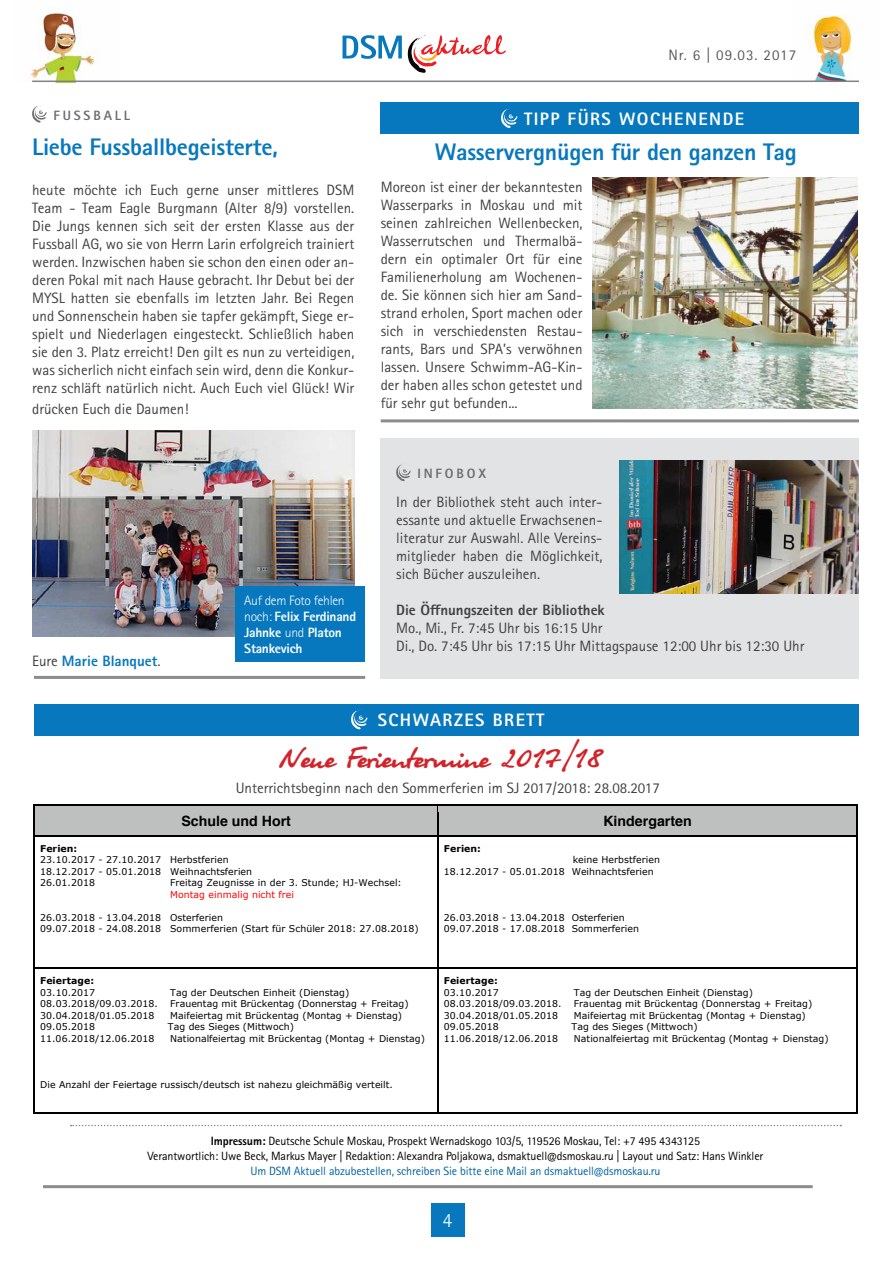
<style>
.page{position:relative;width:893px;height:1263px;background:#fff}
.page>*{position:absolute;margin:0;border:0;box-sizing:border-box;transform-origin:0 0}
.t1{font:33px "Olga C";color:#d2232a}
.t2{font:800 24px "Rotis Sans Serif W1 G";letter-spacing:-.01em;color:#0778be}
.t3{font:300 20.25px "Rotis Sans Serif W1 G";color:#fff}
.t4{font:800 18px "Rotis Sans Serif W1 G";letter-spacing:.08em;color:#fff}
.t5{font:15px/18px "Rotis Sans Serif W1 G";color:#414042;text-align:justify}
.t6{font:800 15px "Rotis Sans Serif W1 G";color:#414042}
.t7{font:800 15px "Rotis Sans Serif W1 G";color:#0778be}
.t8{font:15px "Rotis Sans Serif W1 G";letter-spacing:.07em;color:#58595b}
.t9{font:700 14.25px "Helvetica";color:#000}
.t10{font:800 13.5px/16.2px "Rotis Sans Serif W1 G";letter-spacing:-.02em;color:#fff}
.t11{font:800 13.5px "Rotis Sans Serif W1 G";letter-spacing:.21em;color:#6d6e71}
.t12{font:12px/15px "Rotis Sans Serif W1 G";letter-spacing:-.01em;color:#000;text-align:center}
.t13{font:12px "Rotis Sans Serif W1 G";letter-spacing:-.01em;color:#0062a3}
.t14{font:9.3px/11.6px "Verdana";letter-spacing:.005em;color:#000}
.t15{font:700 9.3px "Verdana";letter-spacing:.005em;color:#000}
.t16{font:9.3px "Verdana";letter-spacing:.005em;color:#f00}
.s1{font-weight:400;color:#414042}
.s2{font-weight:300}
.s3{font-weight:800}
</style>
<div class="page">
<div style="left:431px;top:1203px;width:34px;height:33px;background:#0778be"></div>
<svg style="left:343px;top:35px;width:59px;height:24px"></svg>
<svg style="left:408px;top:35px;width:98px;height:38px"></svg>
<img style="left:31px;top:12px;width:88px;height:69px">
<img style="left:792px;top:15px;width:67px;height:66px">
<hr style="left:32px;top:81px;width:827px;height:1px;background:#808285">
<div style="left:381px;top:438px;width:478px;height:241px;background:#e2e3e4"></div>
<div style="left:34px;top:704px;width:825px;height:32px;background:#0778be"></div>
<svg style="left:351px;top:709px;width:16px;height:20px"></svg>
<hr style="left:43px;top:1185px;width:770px;height:3px;background:#8a8c8e">
<svg style="left:71px;top:1125px;width:770px;height:1px"></svg>
<div style="left:381px;top:102px;width:478px;height:31px;background:#0778be"></div>
<svg style="left:501px;top:108px;width:16px;height:20px"></svg>
<img style="left:592px;top:177px;width:266px;height:231px">
<svg style="left:32px;top:106px;width:15px;height:17px"></svg>
<img style="left:32px;top:430px;width:322px;height:207px">
<img style="left:619px;top:461px;width:240px;height:133px">
<svg style="left:396px;top:464px;width:15px;height:17px"></svg>
<hr style="left:381px;top:419px;width:478px;height:3px;background:#8a8c8e">
<hr style="left:34px;top:676px;width:331px;height:3px;background:#8a8c8e">
<div style="left:35px;top:806px;width:402px;height:29px;background:#bdc0bf"></div>
<div style="left:439px;top:806px;width:418px;height:29px;background:#bdc0bf"></div>
<hr style="left:35px;top:804px;width:402px;height:2px;background:#000">
<hr style="left:438px;top:804px;width:419px;height:2px;background:#000">
<div style="left:438px;top:806px;width:419px;height:5px;background:#bdc0bf"></div>
<div style="left:438px;top:829px;width:419px;height:6px;background:#bdc0bf"></div>
<svg style="left:34px;top:804px;width:1px;height:38px"></svg>
<hr style="left:35px;top:835px;width:402px;height:1px;background:#000">
<svg style="left:437px;top:804px;width:1px;height:38px"></svg>
<hr style="left:438px;top:835px;width:419px;height:1px;background:#000">
<svg style="left:857px;top:804px;width:1px;height:38px"></svg>
<hr style="left:34px;top:842px;width:1px;height:126px;background:#000">
<hr style="left:437px;top:842px;width:1px;height:126px;background:#000">
<hr style="left:857px;top:842px;width:1px;height:126px;background:#000">
<hr style="left:35px;top:968px;width:402px;height:1px;background:#000">
<hr style="left:438px;top:968px;width:419px;height:1px;background:#000">
<hr style="left:34px;top:975px;width:1px;height:137px;background:#000">
<hr style="left:35px;top:1112px;width:402px;height:1px;background:#000">
<hr style="left:437px;top:975px;width:1px;height:137px;background:#000">
<hr style="left:438px;top:1112px;width:419px;height:1px;background:#000">
<hr style="left:857px;top:975px;width:1px;height:137px;background:#000">
<div style="left:236px;top:587px;width:129px;height:75px;background:#0778be"></div>
<p class="t11" style="left:53px;top:106px;width:31px">Fussba</p>
<p class="t11" style="left:115px;top:106px;width:17px">ll</p>
<h2 class="t2" style="left:32px;top:132px;width:247px">Liebe Fussballbegeisterte,</h2>
<p class="t5" style="left:32px;top:181px;width:324px">heute möchte ich Euch gerne unser mittleres DSM Team - Team Eagle Burgmann (Alter 8/9) vorstellen.<br>Die Jungs kennen sich seit der ersten Klasse aus der Fussball AG, wo sie von Herrn Larin erfolgreich trainiert werden. Inzwischen haben sie schon den einen oder an&shy;deren Pokal mit nach Hause gebracht. Ihr Debut bei der MYSL hatten sie ebenfalls im letzten Jahr. Bei Regen und Sonnenschein haben sie tapfer gekämpft, Siege er&shy;spielt und Niederlagen eingesteckt. Schließlich haben sie den 3. Platz erreicht! Den gilt es nun zu verteidigen, was sicherlich nicht einfach sein wird, denn die Konkur&shy;renz schläft natürlich nicht. Auch Euch viel Glück! Wir</p>
<p class="t5" style="left:32px;top:400px;width:158px">drücken Euch die Daumen!</p>
<p class="t7" style="left:32px;top:652px;width:130px"><span class="s1">Eure</span> Marie Blanquet<span class="s1">.</span></p>
<p class="t10" style="left:244px;top:592px;width:113px"><span class="s2">Auf dem Foto fehlen noch:</span> Felix Ferdinand<br>Jahnke <span class="s2">und</span> Platon<br>Stankevich</p>
<p class="t8" style="left:668px;top:46px;width:129px">Nr. 6 | 09.03. 2017</p>
<p class="t4" style="left:524px;top:107px;width:19px">Tipp</p>
<p class="t4" style="left:568px;top:107px;width:107px">fürs Wochenende</p>
<h2 class="t2" style="left:435px;top:137px;width:363px">Wasservergnügen für den ganzen Tag</h2>
<p class="t5" style="left:381px;top:178px;width:203px">Moreon ist einer der bekanntesten Wasserparks in Moskau und mit seinen zahlreichen Wellenbecken, Wasserrutschen und Thermalbä&shy;dern ein optimaler Ort für eine Familienerholung am Wochenen&shy;de. Sie können sich hier am Sand&shy;strand erholen, Sport machen oder sich in verschiedensten Restau&shy;rants, Bars und SPA’s verwöhnen lassen. Unsere Schwimm-AG-Kin&shy;der haben alles schon getestet und für sehr gut befunden...</p>
<p class="t11" style="left:417px;top:465px;width:70px">INFOBOX</p>
<p class="t5" style="left:396px;top:493px;width:208px">In der Bibliothek steht auch inter&shy;essante und aktuelle Erwachsenen&shy;literatur zur Auswahl. Alle Vereins&shy;mitglieder haben die Möglichkeit, sich Bücher auszuleihen.</p>
<p class="t6" style="left:396px;top:601px;width:210px">Die Öffnungszeiten der Bibliothek</p>
<p class="t5" style="left:396px;top:619px;width:410px">Mo., Mi., Fr. 7:45 Uhr bis 16:15 Uhr<br>Di., Do. 7:45 Uhr bis 17:15 Uhr Mittagspause 12:00 Uhr bis 12:30 Uhr</p>
<p class="t4" style="left:378px;top:709px;width:37px">Schwa</p>
<p class="t4" style="left:443px;top:709px;width:23px">rzes</p>
<p class="t4" style="left:493px;top:709px;width:34px">Brett</p>
<h1 class="t1" style="left:279px;top:736px;width:325px">Neue Ferientermine 2017/18</h1>
<p class="t5" style="left:236px;top:779px;width:426px">Unterrichtsbeginn nach den Sommerferien im SJ 2017/2018: 28.08.2017</p>
<p class="t9" style="left:181px;top:809px;width:111px">Schule und Hort</p>
<p class="t9" style="left:603px;top:809px;width:90px">Kindergarten</p>
<p class="t15" style="left:40px;top:842px;width:39px">Ferien:</p>
<p class="t14" style="left:40px;top:854px;width:213px">23.10.2017 - 27.10.2017 Herbstferien<br>18.12.2017 - 05.01.2018 Weihnachtsferien<br>26.01.2018</p>
<p class="t14" style="left:170px;top:877px;width:233px">Freitag Zeugnisse in der 3. Stunde; HJ-Wechsel:</p>
<p class="t16" style="left:170px;top:888px;width:125px">Montag einmalig nicht frei</p>
<p class="t14" style="left:40px;top:912px;width:380px">26.03.2018 - 13.04.2018 Osterferien<br>09.07.2018 - 24.08.2018 Sommerferien (Start für Schüler 2018: 27.08.2018)</p>
<p class="t15" style="left:40px;top:974px;width:55px">Feiertage:</p>
<p class="t14" style="left:40px;top:986px;width:56px">03.10.2017</p>
<p class="t14" style="left:170px;top:986px;width:181px">Tag der Deutschen Einheit (Dienstag)</p>
<p class="t14" style="left:40px;top:998px;width:119px">08.03.2018/09.03.2018.</p>
<p class="t14" style="left:170px;top:998px;width:240px">Frauentag mit Brückentag (Donnerstag + Freitag)</p>
<p class="t14" style="left:40px;top:1009px;width:116px">30.04.2018/01.05.2018</p>
<p class="t14" style="left:170px;top:1009px;width:233px">Maifeiertag mit Brückentag (Montag + Dienstag)</p>
<p class="t14" style="left:40px;top:1021px;width:56px">09.05.2018</p>
<p class="t14" style="left:168px;top:1021px;width:128px">Tag des Sieges (Mittwoch)</p>
<p class="t14" style="left:40px;top:1032px;width:116px">11.06.2018/12.06.2018</p>
<p class="t14" style="left:170px;top:1032px;width:256px">Nationalfeiertag mit Brückentag (Montag + Dienstag)</p>
<p class="t14" style="left:40px;top:1078px;width:354px">Die Anzahl der Feiertage russisch/deutsch ist nahezu gleichmäßig verteilt.</p>
<p class="t15" style="left:444px;top:842px;width:39px">Ferien:</p>
<p class="t14" style="left:444px;top:854px;width:218px;text-indent:129px">keine Herbstferien<br>18.12.2017 - 05.01.2018 Weihnachtsferien</p>
<p class="t14" style="left:444px;top:912px;width:197px">26.03.2018 - 13.04.2018 Osterferien<br>09.07.2018 - 17.08.2018 Sommerferien</p>
<p class="t15" style="left:444px;top:974px;width:55px">Feiertage:</p>
<p class="t14" style="left:444px;top:986px;width:56px">03.10.2017</p>
<p class="t14" style="left:574px;top:986px;width:181px">Tag der Deutschen Einheit (Dienstag)</p>
<p class="t14" style="left:444px;top:998px;width:119px">08.03.2018/09.03.2018.</p>
<p class="t14" style="left:574px;top:998px;width:240px">Frauentag mit Brückentag (Donnerstag + Freitag)</p>
<p class="t14" style="left:444px;top:1009px;width:116px">30.04.2018/01.05.2018</p>
<p class="t14" style="left:574px;top:1009px;width:233px">Maifeiertag mit Brückentag (Montag + Dienstag)</p>
<p class="t14" style="left:444px;top:1021px;width:56px">09.05.2018</p>
<p class="t14" style="left:572px;top:1021px;width:128px">Tag des Sieges (Mittwoch)</p>
<p class="t14" style="left:444px;top:1032px;width:116px">11.06.2018/12.06.2018</p>
<p class="t14" style="left:574px;top:1032px;width:256px">Nationalfeiertag mit Brückentag (Montag + Dienstag)</p>
<p class="t12" style="left:148px;top:1133px;width:617px"><span class="s3">Impressum:</span> Deutsche Schule Moskau, Prospekt Wernadskogo 103/5, 119526 Moskau, Tel: +7 495 4343125<br>Verantwortlich: Uwe Beck, Markus Mayer | Redaktion: Alexandra Poljakowa, dsmaktuell@dsmoskau.ru | Layout und Satz: Hans Winkler</p>
<p class="t13" style="left:250px;top:1163px;width:412px">Um DSM Aktuell abzubestellen, schreiben Sie bitte eine Mail an dsmaktuell@dsmoskau.ru</p>
<h3 class="t3" style="left:443px;top:1208px;width:11px">4</h3>
</div>
